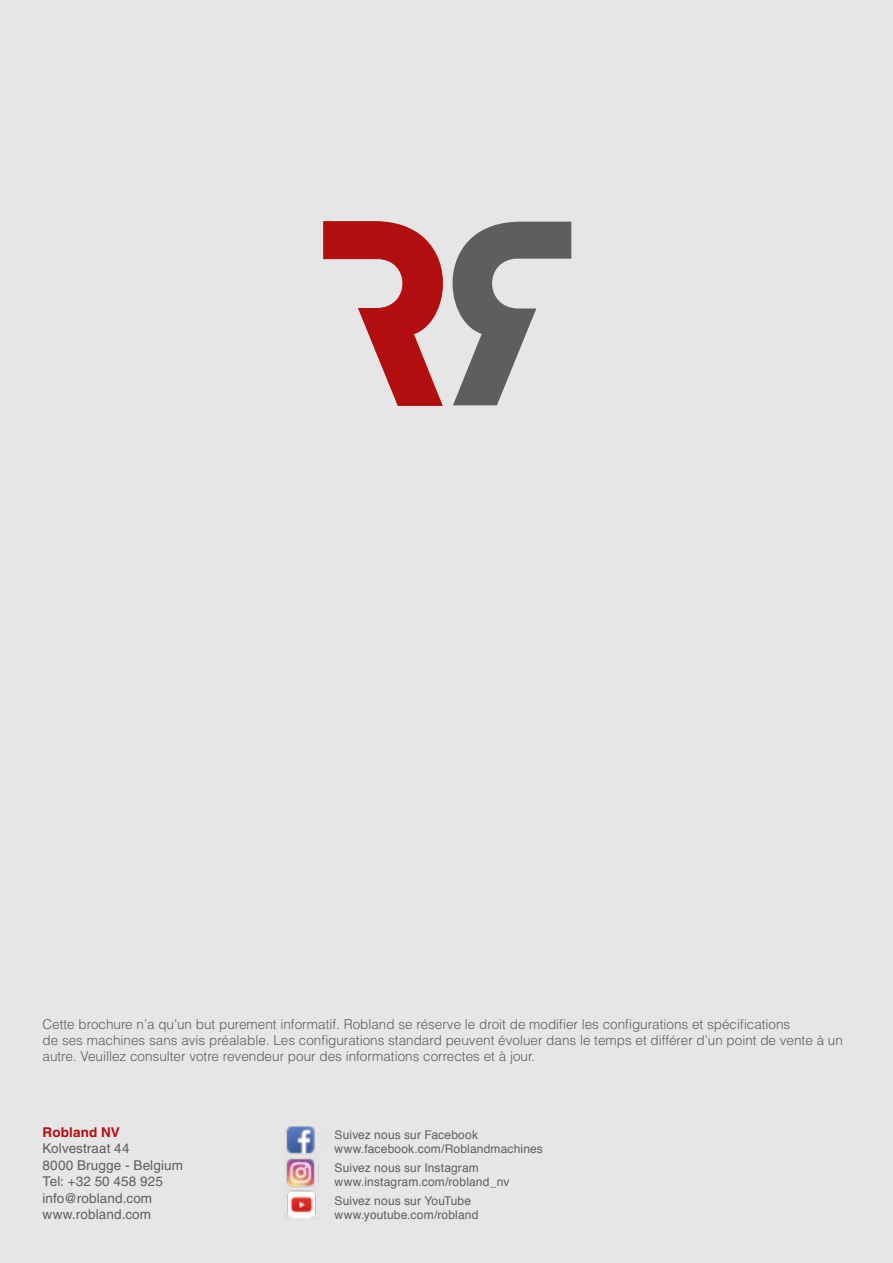
<style>
.page{position:relative;width:893px;height:1263px;background:#e6e6e6}
.page>*{position:absolute;margin:0;border:0;box-sizing:border-box;transform-origin:0 0}
.t1{font:300 13.5px/16.2px "Helvetica LT Std";color:#5f5e5e}
.t2{font:13.5px/16.5px "Helvetica LT Std";letter-spacing:.01em;color:#5f5e5e}
.t3{font:700 13.5px "Helvetica LT Std";letter-spacing:.01em;color:#b20e10}
.t4{font:12px/14.4px "Helvetica";letter-spacing:.01em;color:#5f5e5e}
</style>
<div class="page">
<img style="left:286px;top:1126px;width:30px;height:29px">
<img style="left:286px;top:1158px;width:30px;height:30px">
<img style="left:285px;top:1190px;width:31px;height:29px">
<svg style="left:324px;top:222px;width:247px;height:183px"></svg>
<p class="t1" style="left:43px;top:1016px;width:802px">Cette brochure n’a qu’un but purement informatif. Robland se réserve le droit de modifier les configurations et spécifications<br>de ses machines sans avis préalable. Les configurations standard peuvent évoluer dans le temps et différer d’un point de vente à un autre. Veuillez consulter votre revendeur pour des informations correctes et à jour.</p>
<p class="t3" style="left:43px;top:1124px;width:79px">Robland NV</p>
<p class="t2" style="left:43px;top:1140px;width:142px">Kolvestraat 44<br>8000 Brugge - Belgium<br>Tel: +32 50 458 925 info@robland.com www.robland.com</p>
<p class="t4" style="left:335px;top:1128px;width:210px">Suivez nous sur Facebook www.facebook.com/Roblandmachines</p>
<p class="t4" style="left:335px;top:1161px;width:176px">Suivez nous sur Instagram www.instagram.com/robland_nv</p>
<p class="t4" style="left:335px;top:1194px;width:145px">Suivez nous sur YouTube www.youtube.com/robland</p>
</div>
